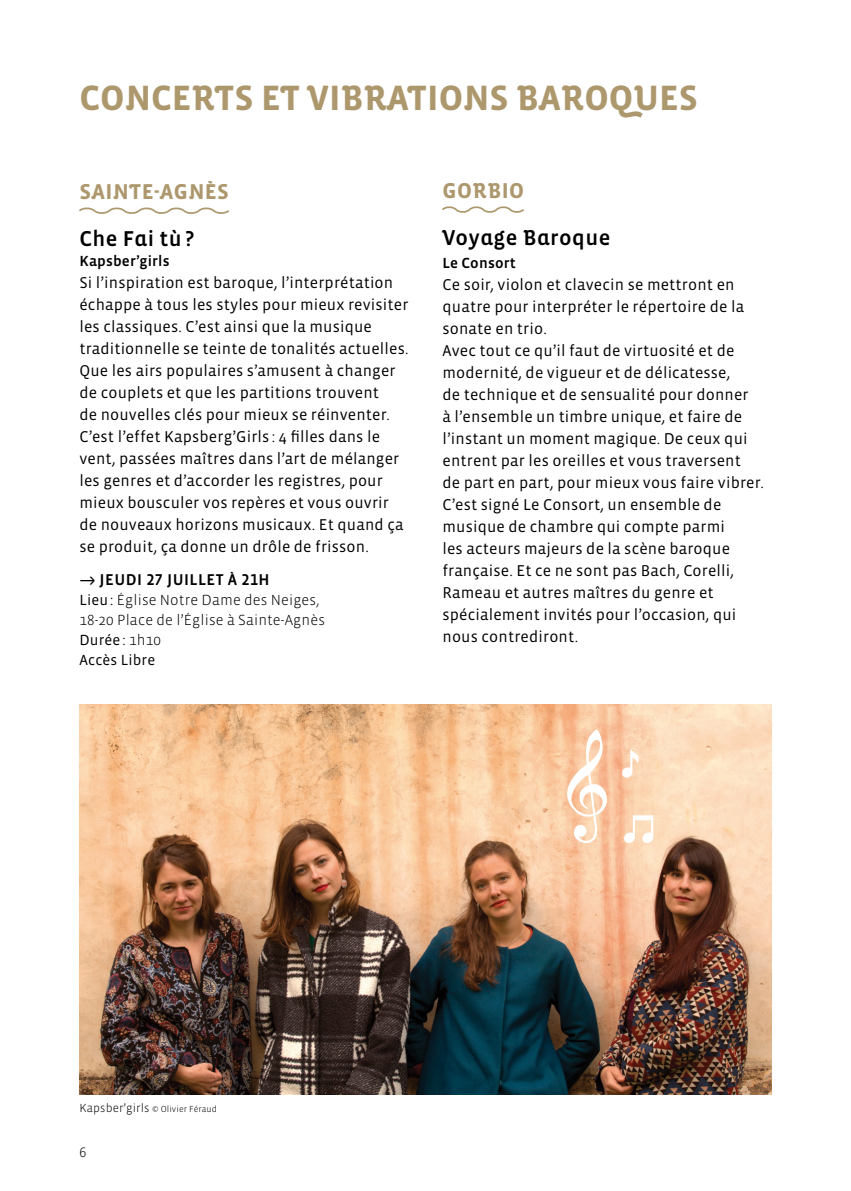
<style>
.page{position:relative;width:851px;height:1191px;background:#fff}
.page>*{position:absolute;margin:0;border:0;box-sizing:border-box;transform-origin:0 0}
.t1{font:700 36px "Vista Sans OTCE";color:#ad986e}
.t2{font:500 22px "Vista Sans OTCE";letter-spacing:.02em;color:#000}
.t3{font:700 22px "Vista Sans OTCE";letter-spacing:.02em;color:#ad986e}
.t4{font:16px/22px "Vista Sans OTCE";letter-spacing:.01em;color:#000}
.t5{font:500 16px "Vista Sans OTCE";letter-spacing:.03em;color:#000}
.t6{font:300 15px/20px "Vista Sans OTCE";letter-spacing:.01em;color:#000}
.t7{font:500 15px "Vista Sans OTCE";letter-spacing:.01em;color:#000}
.t8{font:300 14px "Vista Sans OTCE";color:#000}
.t9{font:300 9px "Vista Sans OTCE";letter-spacing:.01em;color:#000}
.s1{font-weight:400}
.s2{font-size:12px}
</style>
<div class="page">
<svg style="left:79px;top:207px;width:150px;height:7px"></svg>
<svg style="left:442px;top:206px;width:82px;height:7px"></svg>
<img style="left:79px;top:704px;width:692px;height:390px">
<svg style="left:621px;top:750px;width:18px;height:27px"></svg>
<svg style="left:567px;top:729px;width:40px;height:114px"></svg>
<svg style="left:623px;top:815px;width:30px;height:28px"></svg>
<h1 class="t1" style="left:79px;top:77px;width:620px">CONCERTS ET VIBRATIONS BAROQUES</h1>
<h2 class="t3" style="left:79px;top:179px;width:151px">SAINTE-AGNÈS</h2>
<h2 class="t2" style="left:79px;top:226px;width:117px">Che Fai tù ?</h2>
<p class="t7" style="left:79px;top:252px;width:92px">Kapsber’girls</p>
<p class="t4" style="left:79px;top:271px;width:330px">Si l’inspiration est baroque, l’interprétation échappe à tous les styles pour mieux revisiter les classiques. C’est ainsi que la musique traditionnelle se teinte de tonalités actuelles.<br>Que les airs populaires s’amusent à changer de couplets et que les partitions trouvent<br>de nouvelles clés pour mieux se réinventer.<br>C’est l’effet Kapsberg’Girls : 4 filles dans le vent, passées maîtres dans l’art de mélanger les genres et d’accorder les registres, pour mieux bousculer vos repères et vous ouvrir de nouveaux horizons musicaux. Et quand ça se produit, ça donne un drôle de frisson.</p>
<p class="t5" style="left:100px;top:571px;width:171px">JEUDI 27 JUILLET À 21H</p>
<p class="t6" style="left:79px;top:590px;width:247px"><span class="s1">Lieu:</span> Église Notre Dame des Neiges,<br>18-20 Place de l’Église à Sainte-Agnès<br><span class="s1">Durée :</span> 1h10<br><span class="s1">Accès Libre</span></p>
<h2 class="t3" style="left:442px;top:178px;width:83px">GORBIO</h2>
<h2 class="t2" style="left:442px;top:225px;width:169px">Voyage Baroque</h2>
<p class="t7" style="left:442px;top:254px;width:75px">Le Consort</p>
<p class="t4" style="left:442px;top:273px;width:323px">Ce soir, violon et clavecin se mettront en quatre pour interpréter le répertoire de la sonate en trio.<br>Avec tout ce qu’il faut de virtuosité et de modernité, de vigueur et de délicatesse,<br>de technique et de sensualité pour donner<br>à l’ensemble un timbre unique, et faire de l’instant un moment magique. De ceux qui entrent par les oreilles et vous traversent<br>de part en part, pour mieux vous faire vibrer.<br>C’est signé Le Consort, un ensemble de musique de chambre qui compte parmi<br>les acteurs majeurs de la scène baroque française. Et ce ne sont pas Bach, Corelli, Rameau et autres maîtres du genre et spécialement invités pour l’occasion, qui nous contrediront.</p>
<p class="t9" style="left:79px;top:1103px;width:139px"><span class="s2">Kapsber’girls</span> © Olivier Féraud</p>
<p class="t8" style="left:79px;top:1144px;width:8px">6</p>
</div>
